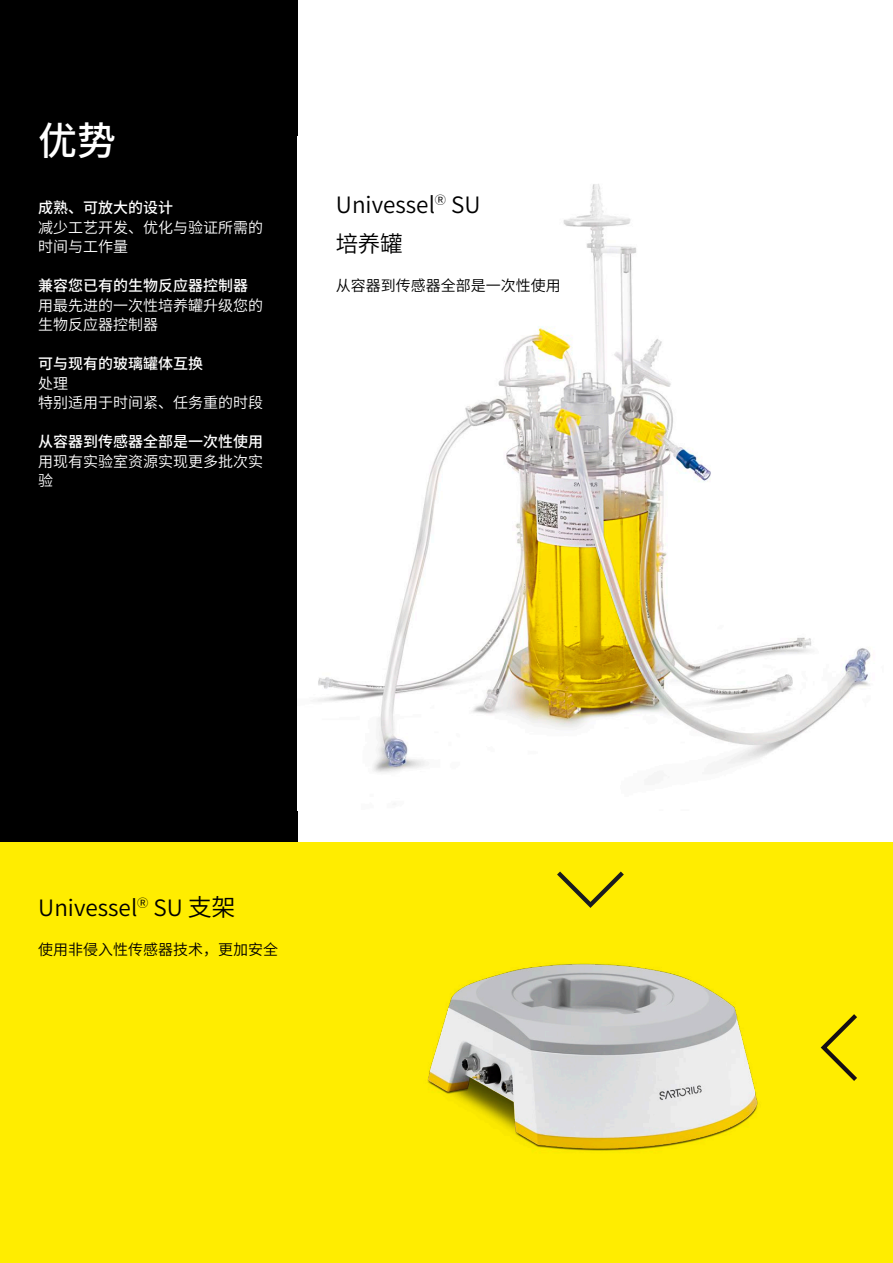
<style>
.page{position:relative;width:893px;height:1263px;background:#fff}
.page>*{position:absolute;margin:0;border:0;box-sizing:border-box;transform-origin:0 0}
.t1{font:500 39px "Noto Sans CJ Ksc";color:#fff}
.t2{font:600 22.5px/39px "Noto Sans CJ Ksc";color:#000}
.t3{font:600 15px/19.5px "Noto Sans CJ Ksc";color:#fff}
.t4{font:500 15px "Noto Sans CJ Ksc";color:#fff}
.t5{font:600 15px "Noto Sans CJ Ksc";color:#000}
.s1{font-size:24px}
</style>
<div class="page">
<div style="left:0;top:842px;width:893px;height:421px;background:#ffed00"></div>
<hr style="left:892px;top:842px;width:1px;height:421px;background:#000">
<div style="left:0;top:0;width:298px;height:842px;background:#000"></div>
<img style="left:317px;top:184px;width:554px;height:589px">
<img style="left:427px;top:963px;width:394px;height:188px">
<svg style="left:557px;top:871px;width:67px;height:37px"></svg>
<svg style="left:821px;top:1014px;width:36px;height:67px"></svg>
<h1 class="t1" style="left:38px;top:119px;width:80px">优势</h1>
<p class="t4" style="left:38px;top:199px;width:137px">成熟、可放大的设计</p>
<p class="t3" style="left:38px;top:218px;width:226px">减少工艺开发、优化与验证所需的时间与工作量</p>
<p class="t4" style="left:38px;top:277px;width:211px">兼容您已有的生物反应器控制器</p>
<p class="t3" style="left:38px;top:296px;width:226px">用最先进的一次性培养罐升级您的生物反应器控制器</p>
<p class="t4" style="left:38px;top:355px;width:167px">可与现有的玻璃罐体互换</p>
<p class="t3" style="left:38px;top:374px;width:226px">处理<br>特别适用于时间紧、任务重的时段</p>
<p class="t4" style="left:38px;top:433px;width:226px">从容器到传感器全部是一次性使用</p>
<p class="t3" style="left:38px;top:452px;width:226px">用现有实验室资源实现更多批次实验</p>
<h2 class="t2" style="left:336px;top:186px;width:146px">Univessel<sup>Ⓡ</sup> SU培养罐</h2>
<p class="t5" style="left:336px;top:277px;width:227px">从容器到传感器全部是一次性使用</p>
<h2 class="t2" style="left:38px;top:888px;width:199px">Univessel<sup>Ⓡ</sup> SU <span class="s1">支架</span></h2>
<p class="t5" style="left:38px;top:940px;width:241px">使用非侵入性传感器技术，更加安全</p>
</div>
